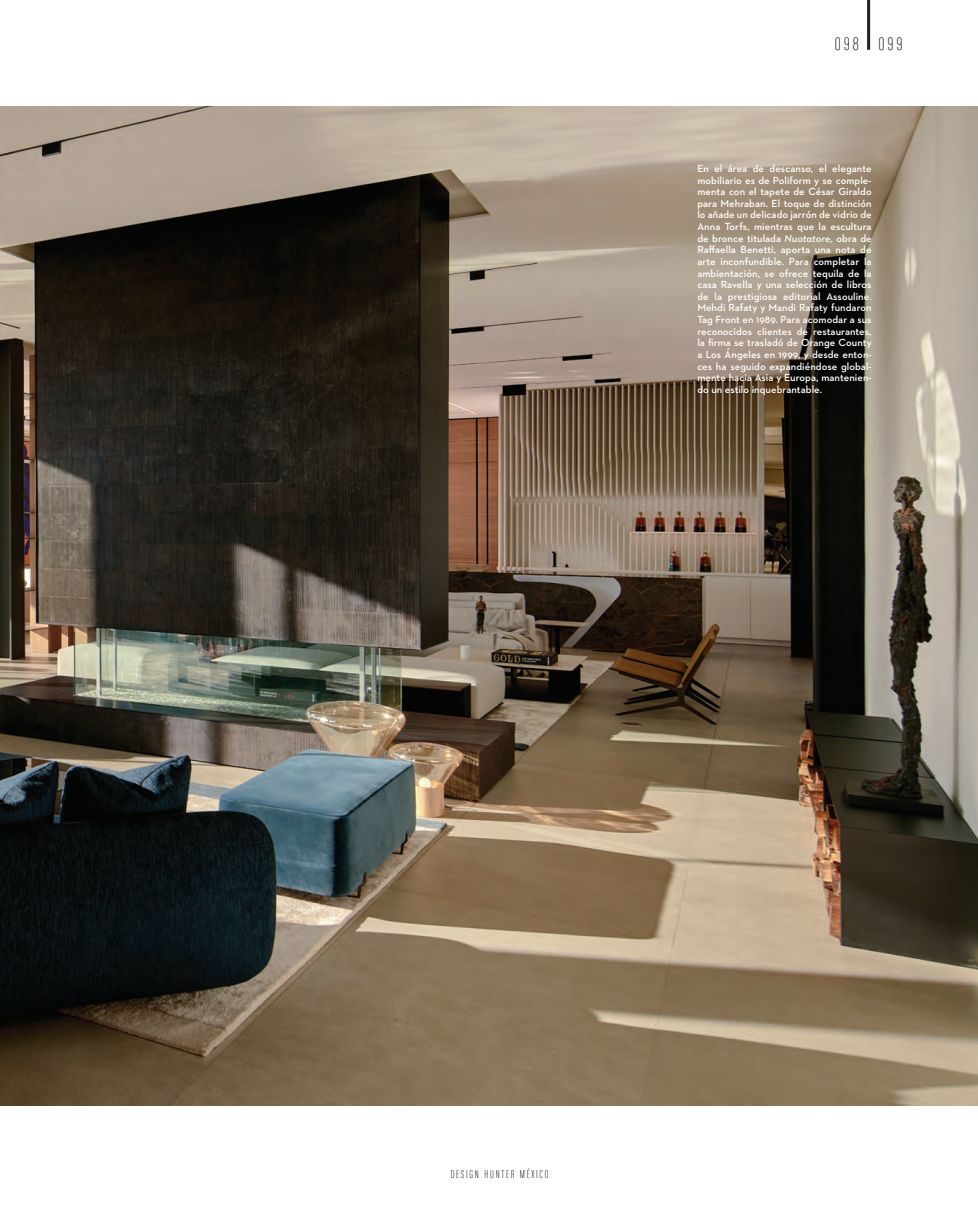
<style>
.page{position:relative;width:978px;height:1212px;background:#fff}
.page>*{position:absolute;margin:0;border:0;box-sizing:border-box;transform-origin:0 0}
.t1{font:19.5px "Chalet Comprime Milan Eighty";letter-spacing:.15em;color:#231f20}
.t2{font:12px "Chalet Comprime Milan Eighty";letter-spacing:.15em;color:#231f20}
.t3{font:600 10.5px/11.6px "Neutraface 2 Text";letter-spacing:.005em;color:#fff;text-align:justify}
.s1{font-style:italic}
</style>
<div class="page">
<img style="left:0;top:106px;width:978px;height:1000px">
<hr style="left:867px;top:0;width:3px;height:50px;background:#231f20">
<h1 class="t1" style="left:835px;top:36px;width:25px">098</h1>
<h1 class="t1" style="left:878px;top:36px;width:26px">099</h1>
<p class="t3" style="left:697px;top:162px;width:176px">En el área de descanso, el elegante mobiliario es de Poliform y se comple&shy;menta con el tapete de César Giraldo para Mehraban. El toque de distinción lo añade un delicado jarrón de vidrio de Anna Torfs, mientras que la escultura de bronce titulada <span class="s1">Nuotatore</span>, obra de Raffaella Benetti, aporta una nota de arte inconfundible. Para completar la ambientación, se ofrece tequila de la casa Ravella y una selección de libros de la prestigiosa editorial Assouline.<br>Mehdi Rafaty y Mandi Rafaty fundaron Tag Front en 1989. Para acomodar a sus reconocidos clientes de restaurantes, la firma se trasladó de Orange County a Los Ángeles en 1999, y desde enton&shy;ces ha seguido expandiéndose global&shy;mente hacia Asia y Europa, mantenien&shy;do un estilo inquebrantable.</p>
<p class="t2" style="left:451px;top:1169px;width:99px">DESIGN HUNTER MÉXICO</p>
</div>
